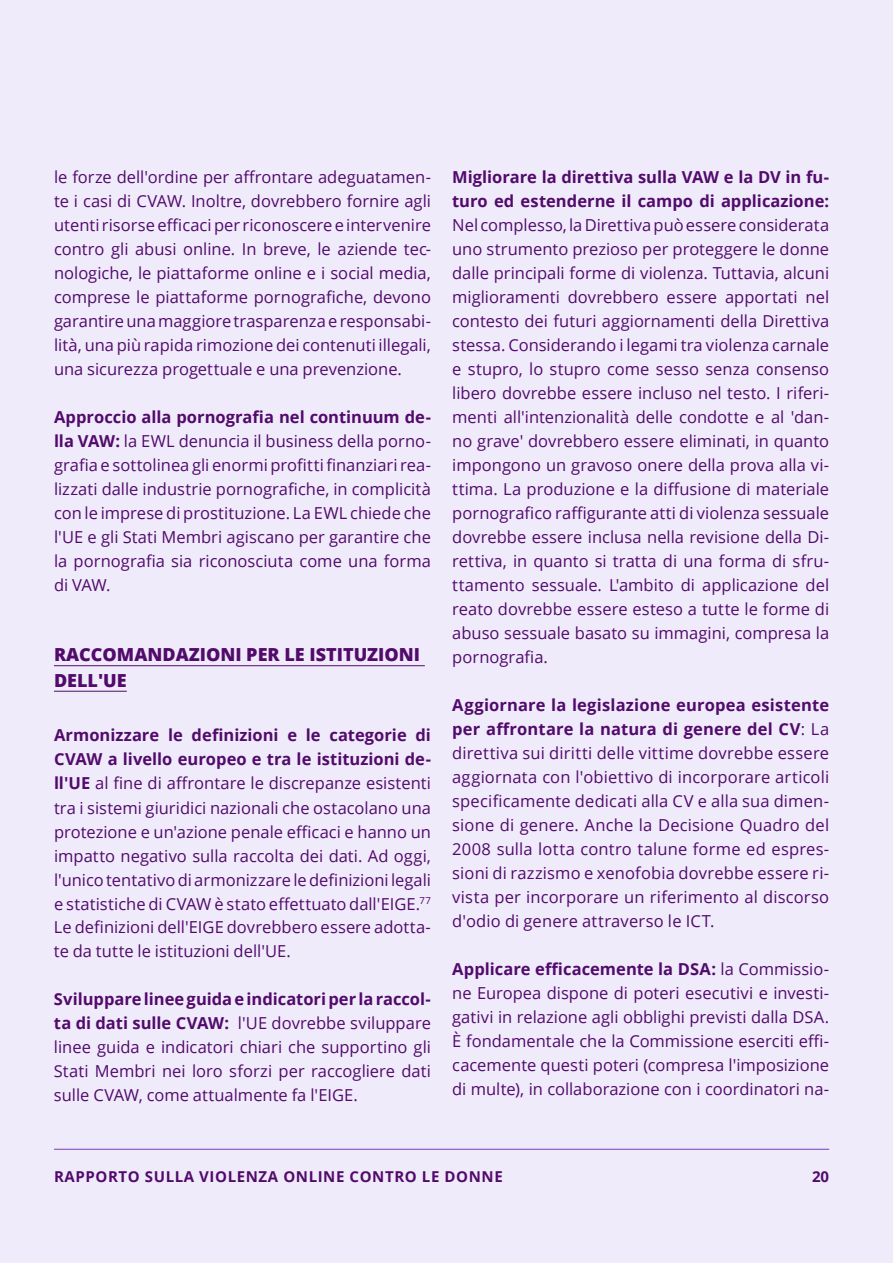
<style>
.page{position:relative;width:893px;height:1263px;background:#efebfb}
.page>*{position:absolute;margin:0;border:0;box-sizing:border-box;transform-origin:0 0}
.t1{font:800 18px/25.5px "Open Sans";color:#520a6b}
.t2{font:16.5px/24px "Open Sans";color:#520a6b;text-align:justify}
.t3{font:700 16.5px/24px "Open Sans";color:#520a6b}
.t4{font:700 15px "Open Sans";letter-spacing:.04em;color:#520a6b}
.s1{font-weight:700}
</style>
<div class="page">
<hr style="left:54px;top:1149px;width:775px;height:1px;background:#7a3eba">
<hr style="left:54px;top:665px;width:371px;height:1px;background:#520a6b">
<hr style="left:54px;top:691px;width:73px;height:1px;background:#520a6b">
<p class="t2" style="left:54px;top:164px;width:378px">le forze dell'ordine per affrontare adeguatamen&shy;te i casi di CVAW. Inoltre, dovrebbero fornire agli utenti risorse efficaci per riconoscere e intervenire contro gli abusi online. In breve, le aziende tec&shy;nologiche, le piattaforme online e i social media, comprese le piattaforme pornografiche, devono garantire una maggiore trasparenza e responsabi&shy;lità, una più rapida rimozione dei contenuti illegali, una sicurezza progettuale e una prevenzione.</p>
<p class="t2" style="left:54px;top:404px;width:378px"><span class="s1">Approccio alla pornografia nel continuum de&shy;lla VAW:</span> la EWL denuncia il business della porno&shy;grafia e sottolinea gli enormi profitti finanziari rea&shy;lizzati dalle industrie pornografiche, in complicità con le imprese di prostituzione. La EWL chiede che l'UE e gli Stati Membri agiscano per garantire che la pornografia sia riconosciuta come una forma di VAW.</p>
<p class="t1" style="left:54px;top:641px;width:368px">RACCOMANDAZIONI PER LE ISTITUZIONI<br>DELL'UE</p>
<p class="t2" style="left:54px;top:723px;width:378px"><span class="s1">Armonizzare le definizioni e le categorie di CVAW a livello europeo e tra le istituzioni de&shy;ll'UE</span> al fine di affrontare le discrepanze esistenti tra i sistemi giuridici nazionali che ostacolano una protezione e un'azione penale efficaci e hanno un impatto negativo sulla raccolta dei dati. Ad oggi, l'unico tentativo di armonizzare le definizioni legali e statistiche di CVAW è stato effettuato dall'EIGE.<sup>77<br></sup>Le definizioni dell'EIGE dovrebbero essere adotta&shy;te da tutte le istituzioni dell'UE.</p>
<p class="t2" style="left:54px;top:987px;width:378px"><span class="s1">Sviluppare linee guida e indicatori per la raccol&shy;ta di dati sulle CVAW:</span> l'UE dovrebbe sviluppare linee guida e indicatori chiari che supportino gli Stati Membri nei loro sforzi per raccogliere dati sulle CVAW, come attualmente fa l'EIGE.</p>
<p class="t3" style="left:452px;top:164px;width:378px">Migliorare la direttiva sulla VAW e la DV in fu&shy;turo ed estenderne il campo di applicazione:</p>
<p class="t2" style="left:452px;top:212px;width:378px">Nel complesso, la Direttiva può essere considerata uno strumento prezioso per proteggere le donne dalle principali forme di violenza. Tuttavia, alcuni miglioramenti dovrebbero essere apportati nel contesto dei futuri aggiornamenti della Direttiva stessa. Considerando i legami tra violenza carnale e stupro, lo stupro come sesso senza consenso libero dovrebbe essere incluso nel testo. I riferi&shy;menti all'intenzionalità delle condotte e al 'dan&shy;no grave' dovrebbero essere eliminati, in quanto impongono un gravoso onere della prova alla vi&shy;ttima. La produzione e la diffusione di materiale pornografico raffigurante atti di violenza sessuale dovrebbe essere inclusa nella revisione della Di&shy;rettiva, in quanto si tratta di una forma di sfru&shy;ttamento sessuale. L'ambito di applicazione del reato dovrebbe essere esteso a tutte le forme di abuso sessuale basato su immagini, compresa la pornografia.</p>
<p class="t2" style="left:452px;top:692px;width:378px"><span class="s1">Aggiornare la legislazione europea esistente per affrontare la natura di genere del CV</span>: La direttiva sui diritti delle vittime dovrebbe essere aggiornata con l'obiettivo di incorporare articoli specificamente dedicati alla CV e alla sua dimen&shy;sione di genere. Anche la Decisione Quadro del 2008 sulla lotta contro talune forme ed espres&shy;sioni di razzismo e xenofobia dovrebbe essere ri&shy;vista per incorporare un riferimento al discorso d'odio di genere attraverso le ICT.</p>
<p class="t2" style="left:452px;top:957px;width:378px"><span class="s1">Applicare efficacemente la DSA:</span> la Commissio&shy;ne Europea dispone di poteri esecutivi e investi&shy;gativi in relazione agli obblighi previsti dalla DSA.<br>È fondamentale che la Commissione eserciti effi&shy;cacemente questi poteri (compresa l'imposizione di multe), in collaborazione con i coordinatori na-</p>
<p class="t4" style="left:54px;top:1166px;width:450px">RAPPORTO SULLA VIOLENZA ONLINE CONTRO LE DONNE</p>
<p class="t4" style="left:812px;top:1166px;width:19px">20</p>
</div>
